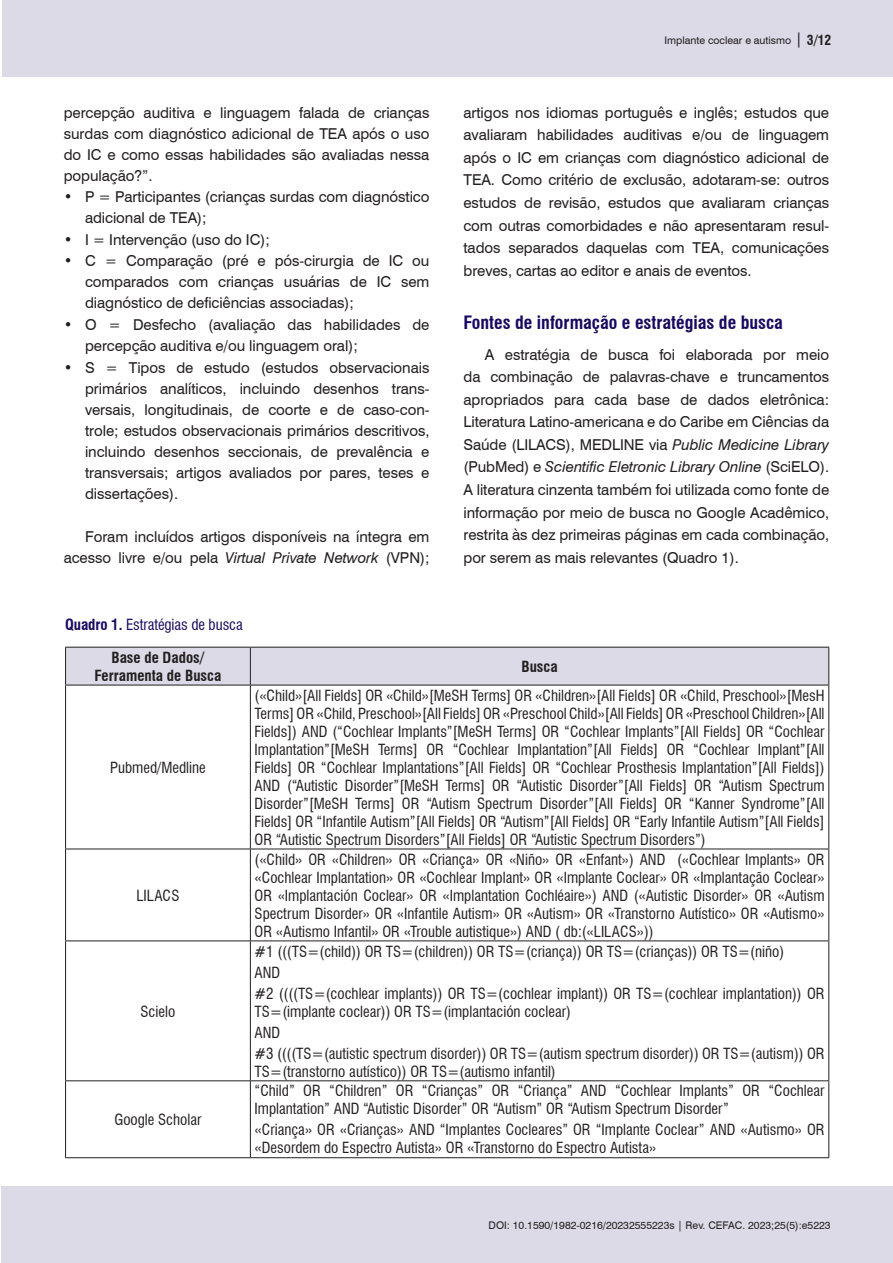
<style>
.page{position:relative;width:893px;height:1263px;background:#fff}
.page>*{position:absolute;margin:0;border:0;box-sizing:border-box;transform-origin:0 0}
.Nivel_2{font:700 condensed 18px "Swiss 721 BT";color:#18085f}
.Texto_tabelas{font:condensed 15px/18px "Swiss 721 BT";color:#231f20}
.Corpo_do_texto{font:15px/22.5px "Swiss 721 BT";letter-spacing:-.005em;color:#231f20;text-align:justify}
.Texto_tabelas-2{font:700 condensed 15px/18px "Swiss 721 BT";color:#231f20;text-align:center}
.Titulo_tabelas_e_gráficos{font:condensed 15px "Swiss 721 BT";letter-spacing:-.005em;color:#18085f}
.t1{font:10.5px "Swiss 721 BT";color:#231f20}
.s1{font-style:italic}
.s2{font-size:15px}
.s3{font-weight:700;font-stretch:condensed;font-size:13.5px}
.s4{font-weight:700}
</style>
<div class="page">
<div style="left:1px;top:1186px;width:892px;height:77px;background:#dcdae7"></div>
<div style="left:2px;top:0;width:891px;height:77px;background:#dcdae7"></div>
<div style="left:66px;top:648px;width:762px;height:37px;background:#dcdae7"></div>
<hr style="left:65px;top:647px;width:185px;height:1px;background:#231f20">
<hr style="left:65px;top:647px;width:1px;height:38px;background:#231f20">
<hr style="left:250px;top:647px;width:579px;height:1px;background:#231f20">
<hr style="left:250px;top:647px;width:1px;height:38px;background:#231f20">
<hr style="left:828px;top:647px;width:1px;height:38px;background:#231f20">
<hr style="left:65px;top:685px;width:185px;height:1px;background:#231f20">
<hr style="left:65px;top:685px;width:1px;height:164px;background:#231f20">
<hr style="left:250px;top:685px;width:579px;height:1px;background:#231f20">
<hr style="left:250px;top:685px;width:1px;height:164px;background:#231f20">
<hr style="left:828px;top:685px;width:1px;height:164px;background:#231f20">
<hr style="left:65px;top:849px;width:185px;height:1px;background:#231f20">
<hr style="left:65px;top:849px;width:1px;height:91px;background:#231f20">
<hr style="left:250px;top:849px;width:579px;height:1px;background:#231f20">
<hr style="left:250px;top:849px;width:1px;height:91px;background:#231f20">
<hr style="left:828px;top:849px;width:1px;height:91px;background:#231f20">
<hr style="left:65px;top:940px;width:185px;height:1px;background:#231f20">
<hr style="left:65px;top:941px;width:1px;height:139px;background:#231f20">
<hr style="left:250px;top:940px;width:579px;height:1px;background:#231f20">
<hr style="left:250px;top:941px;width:1px;height:139px;background:#231f20">
<hr style="left:828px;top:941px;width:1px;height:139px;background:#231f20">
<hr style="left:65px;top:1080px;width:185px;height:1px;background:#231f20">
<hr style="left:65px;top:1081px;width:1px;height:76px;background:#231f20">
<hr style="left:250px;top:1080px;width:579px;height:1px;background:#231f20">
<hr style="left:250px;top:1081px;width:1px;height:76px;background:#231f20">
<hr style="left:828px;top:1081px;width:1px;height:76px;background:#231f20">
<hr style="left:65px;top:1157px;width:185px;height:1px;background:#231f20">
<hr style="left:250px;top:1157px;width:579px;height:1px;background:#231f20">
<p class="Corpo_do_texto" style="left:64px;top:101px;width:367px;line-height:21px">percepção auditiva e linguagem falada de crianças surdas com diagnóstico adicional de TEA após o uso do IC e como essas habilidades são avaliadas nessa população?”.</p>
<p class="Corpo_do_texto" style="left:85px;top:186px;width:346px;line-height:21px;text-indent:-21px">• P = Participantes (crianças surdas com diagnóstico adicional de TEA);</p>
<p class="Corpo_do_texto" style="left:64px;top:228px;width:208px">• I = Intervenção (uso do IC);</p>
<p class="Corpo_do_texto" style="left:85px;top:250px;width:346px;line-height:21px;text-indent:-21px">• C = Comparação (pré e pós-cirurgia de IC ou comparados com crianças usuárias de IC sem diagnóstico de deficiências associadas);</p>
<p class="Corpo_do_texto" style="left:85px;top:314px;width:346px;line-height:21px;text-indent:-21px">• O = Desfecho (avaliação das habilidades de percepção auditiva e/ou linguagem oral);</p>
<p class="Corpo_do_texto" style="left:85px;top:356px;width:346px;line-height:21px;text-indent:-21px">• S = Tipos de estudo (estudos observacionais primários analíticos, incluindo desenhos trans&shy;versais, longitudinais, de coorte e de caso-con&shy;trole; estudos observacionais primários descritivos, incluindo desenhos seccionais, de prevalência e transversais; artigos avaliados por pares, teses e dissertações).</p>
<p class="Corpo_do_texto" style="left:64px;top:525px;width:367px;line-height:21px;text-align:right">Foram incluídos artigos disponíveis na íntegra em acesso livre e/ou pela <span class="s1">Virtual Private Network</span> (VPN);</p>
<p class="t1" style="left:664px;top:33px;width:168px">Implante coclear e autismo <span class="s2">|</span> <span class="s3">3/12</span></p>
<p class="Corpo_do_texto" style="left:463px;top:101px;width:367px">artigos nos idiomas português e inglês; estudos que avaliaram habilidades auditivas e/ou de linguagem após o IC em crianças com diagnóstico adicional de TEA. Como critério de exclusão, adotaram-se: outros estudos de revisão, estudos que avaliaram crianças com outras comorbidades e não apresentaram resul&shy;tados separados daquelas com TEA, comunicações breves, cartas ao editor e anais de eventos.</p>
<p class="Nivel_2" style="left:463px;top:311px;width:321px">Fontes de informação e estratégias de busca</p>
<p class="Corpo_do_texto" style="left:463px;top:342px;width:367px;text-indent:21px">A estratégia de busca foi elaborada por meio da combinação de palavras-chave e truncamentos apropriados para cada base de dados eletrônica:<br>Literatura Latino-americana e do Caribe em Ciências da Saúde (LILACS), MEDLINE via <span class="s1">Public Medicine Library </span>(PubMed) e <span class="s1">Scientific Eletronic Library Online</span> (SciELO).<br>A literatura cinzenta também foi utilizada como fonte de informação por meio de busca no Google Acadêmico, restrita às dez primeiras páginas em cada combinação, por serem as mais relevantes (Quadro 1).</p>
<p class="Titulo_tabelas_e_gráficos" style="left:65px;top:615px;width:179px"><span class="s4">Quadro 1.</span> Estratégias de busca</p>
<p class="Texto_tabelas-2" style="left:95px;top:648px;width:128px">Base de Dados/<br>Ferramenta de Busca</p>
<p class="Texto_tabelas-2" style="left:521px;top:657px;width:38px">Busca</p>
<p class="Texto_tabelas" style="left:110px;top:758px;width:97px">Pubmed/Medline</p>
<p class="Texto_tabelas" style="left:137px;top:886px;width:44px">LILACS</p>
<p class="Texto_tabelas" style="left:141px;top:1002px;width:36px">Scielo</p>
<p class="Texto_tabelas" style="left:114px;top:1110px;width:89px">Google Scholar</p>
<p class="Texto_tabelas" style="left:255px;top:686px;width:571px;text-align:justify">(«Child»[All Fields] OR «Child»[MeSH Terms] OR «Children»[All Fields] OR «Child, Preschool»[MesH Terms] OR «Child, Preschool»[All Fields] OR «Preschool Child»[All Fields] OR «Preschool Children»[All Fields]) AND (“Cochlear Implants”[MeSH Terms] OR “Cochlear Implants”[All Fields] OR “Cochlear Implantation”[MeSH Terms] OR “Cochlear Implantation”[All Fields] OR “Cochlear Implant”[All Fields] OR “Cochlear Implantations”[All Fields] OR “Cochlear Prosthesis Implantation”[All Fields])<br>AND (“Autistic Disorder”[MeSH Terms] OR “Autistic Disorder”[All Fields] OR “Autism Spectrum Disorder”[MeSH Terms] OR “Autism Spectrum Disorder”[All Fields] OR “Kanner Syndrome”[All Fields] OR “Infantile Autism”[All Fields] OR “Autism”[All Fields] OR “Early Infantile Autism”[All Fields] OR “Autistic Spectrum Disorders”[All Fields] OR “Autistic Spectrum Disorders”)</p>
<p class="Texto_tabelas" style="left:255px;top:850px;width:571px;text-align:justify">(«Child» OR «Children» OR «Criança» OR «Niño» OR «Enfant») AND («Cochlear Implants» OR «Cochlear Implantation» OR «Cochlear Implant» OR «Implante Coclear» OR «Implantação Coclear» OR «Implantación Coclear» OR «Implantation Cochléaire») AND («Autistic Disorder» OR «Autism Spectrum Disorder» OR «Infantile Autism» OR «Autism» OR «Transtorno Autístico» OR «Autismo» OR «Autismo Infantil» OR «Trouble autistique») AND ( db:(«LILACS»))</p>
<p class="Texto_tabelas" style="left:255px;top:942px;width:531px">#1 (((TS=(child)) OR TS=(children)) OR TS=(criança)) OR TS=(crianças)) OR TS=(niño)</p>
<p class="Texto_tabelas" style="left:255px;top:963px;width:27px">AND</p>
<p class="Texto_tabelas" style="left:255px;top:984px;width:571px">#2 ((((TS=(cochlear implants)) OR TS=(cochlear implant)) OR TS=(cochlear implantation)) OR<br>TS=(implante coclear)) OR TS=(implantación coclear)</p>
<p class="Texto_tabelas" style="left:255px;top:1023px;width:27px">AND</p>
<p class="Texto_tabelas" style="left:255px;top:1044px;width:571px">#3 ((((TS=(autistic spectrum disorder)) OR TS=(autism spectrum disorder)) OR TS=(autism)) OR<br>TS=(transtorno autístico)) OR TS=(autismo infantil)</p>
<p class="Texto_tabelas" style="left:255px;top:1082px;width:571px">“Child” OR “Children” OR “Crianças” OR “Criança” AND “Cochlear Implants” OR “Cochlear<br>Implantation” AND “Autistic Disorder” OR “Autism” OR “Autism Spectrum Disorder”</p>
<p class="Texto_tabelas" style="left:255px;top:1121px;width:571px">«Criança» OR «Crianças» AND “Implantes Cocleares” OR “Implante Coclear” AND «Autismo» OR «Desordem do Espectro Autista» OR «Transtorno do Espectro Autista»</p>
<p class="t1" style="left:489px;top:1218px;width:343px">DOI: 10.1590/1982-0216/20232555223s | Rev. CEFAC. 2023;25(5):e5223</p>
</div>
